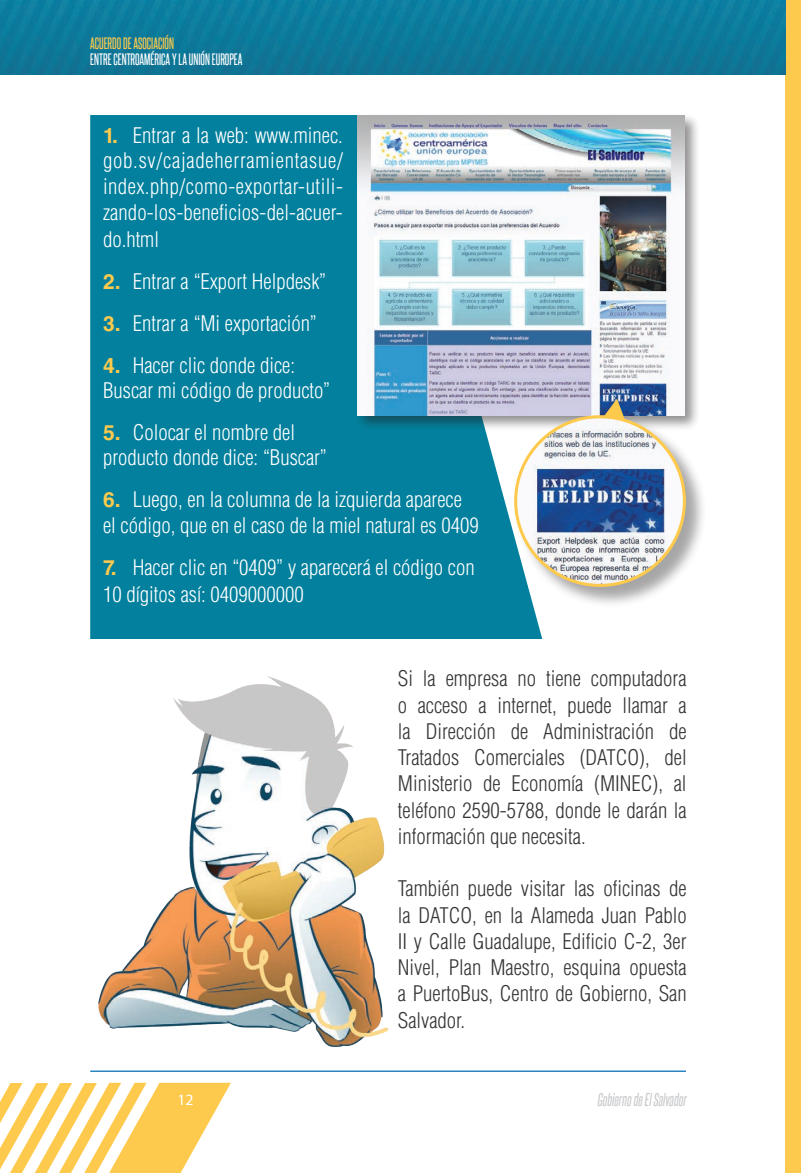
<style>
.page{position:relative;width:801px;height:1173px;background:#fff}
.page>*{position:absolute;margin:0;border:0;box-sizing:border-box;transform-origin:0 0}
.t1{font:300 condensed 21px/26.1px "Helvetica LT Std";color:#fff}
.t2{font:300 condensed 21px/26.2px "Helvetica LT Std";color:#363536;text-align:justify}
.t3{font:italic 15.75px "Steelfish Rg";color:#c9cacc}
.t4{font:15.75px "Myriad Pro";color:#fff}
.t5{font:14px "Steelfish Rg";color:#fff}
.t6{font:14px "Steelfish Rg";color:#feca4d}
.s1{font-weight:700;font-stretch:normal;color:#feca4d}
</style>
<div class="page">
<div style="left:785px;top:0;width:15px;height:1172px;background:#feca4d"></div>
<img style="left:0;top:0;width:785px;height:74px">
<hr style="left:90px;top:1070px;width:595px;height:1px;background:#1074bc">
<svg style="left:0;top:1082px;width:231px;height:90px"></svg>
<div style="left:90px;top:115px;width:452px;height:524px;background:#02809d"></div>
<img style="left:98px;top:676px;width:291px;height:371px">
<div style="left:354px;top:112px;width:347px;height:320px;background:#231f20;opacity:.5"></div>
<img style="left:357px;top:115px;width:327px;height:300px">
<div style="left:514px;top:415px;width:193px;height:193px;background:#231f20;opacity:.4"></div>
<img style="left:515px;top:417px;width:169px;height:168px;border-radius:84px">
<svg style="left:604px;top:399px;width:20px;height:20px"></svg>
<p class="t6" style="left:90px;top:34px;width:85px">ACUERDO DE ASOCIACIÓN</p>
<p class="t5" style="left:90px;top:51px;width:154px">ENTRE CENTROAMÉRICA Y LA UNIÓN EUROPEA</p>
<p class="t1" style="left:103px;top:122px;width:241px;text-align:justify"><span class="s1">1.</span> Entrar a la web: www.minec. gob.sv/cajadeherramientasue/ index.php/como-exportar-utili&shy;zando-los-beneficios-del-acuer&shy;do.html</p>
<p class="t1" style="left:103px;top:268px;width:225px"><span class="s1">2.</span> Entrar a “Export Helpdesk”</p>
<p class="t1" style="left:103px;top:310px;width:216px"><span class="s1">3.</span> Entrar a “Mi exportación”</p>
<p class="t1" style="left:103px;top:352px;width:229px;line-height:25.2px"><span class="s1">4.</span> Hacer clic donde dice:<br>Buscar mi código de producto”</p>
<p class="t1" style="left:103px;top:419px;width:225px;line-height:25.2px"><span class="s1">5.</span> Colocar el nombre del producto donde dice: “Buscar”</p>
<p class="t1" style="left:103px;top:486px;width:377px"><span class="s1">6.</span> Luego, en la columna de la izquierda aparece el código, que en el caso de la miel natural es 0409</p>
<p class="t1" style="left:103px;top:554px;width:373px"><span class="s1">7.</span> Hacer clic en “0409” y aparecerá el código con<br>10 dígitos así: 0409000000</p>
<p class="t2" style="left:398px;top:665px;width:290px">Si la empresa no tiene computadora o acceso a internet, puede llamar a la Dirección de Administración de Tratados Comerciales (DATCO), del Ministerio de Economía (MINEC), al teléfono 2590-5788, donde le darán la información que necesita.</p>
<p class="t2" style="left:398px;top:875px;width:290px">También puede visitar las oficinas de la DATCO, en la Alameda Juan Pablo II y Calle Guadalupe, Edificio C-2, 3er Nivel, Plan Maestro, esquina opuesta a PuertoBus, Centro de Gobierno, San Salvador.</p>
<p class="t4" style="left:177px;top:1089px;width:18px">12</p>
<p class="t3" style="left:597px;top:1090px;width:90px">Gobierno de El Salvador</p>
</div>
